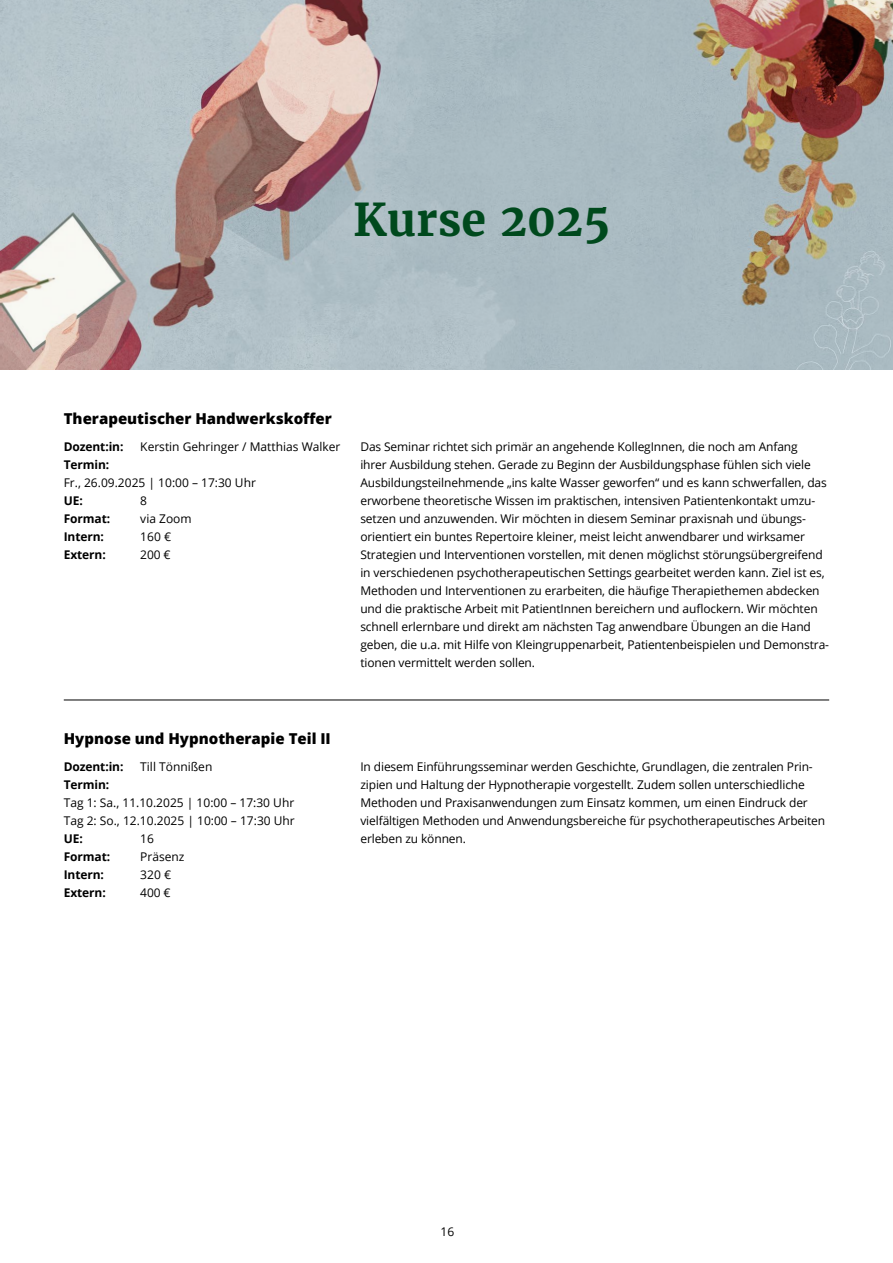
<style>
.page{position:relative;width:893px;height:1263px;background:#fff}
.page>*{position:absolute;margin:0;border:0;box-sizing:border-box;transform-origin:0 0}
.t1{font:700 45px "Merriweather";color:#00491d}
.t2{font:800 15px "Open Sans";color:#000}
.t3{font:12px/18px "Open Sans";letter-spacing:-.01em;color:#000}
.t4{font:700 12px "Open Sans";letter-spacing:-.01em;color:#000}
</style>
<div class="page">
<img style="left:0;top:0;width:893px;height:370px">
<hr style="left:64px;top:700px;width:765px;height:1px;background:#000">
<h1 class="t1" style="left:353px;top:191px;width:259px">Kurse 2025</h1>
<p class="t2" style="left:64px;top:407px;width:270px">Therapeutischer Handwerkskoffer</p>
<p class="t4" style="left:64px;top:439px;width:61px">Dozent:in:</p>
<p class="t3" style="left:140px;top:438px;width:202px">Kerstin Gehringer / Matthias Walker</p>
<p class="t4" style="left:64px;top:457px;width:47px">Termin:</p>
<p class="t3" style="left:64px;top:474px;width:194px">Fr., 26.09.2025 | 10:00 – 17:30 Uhr</p>
<p class="t4" style="left:64px;top:493px;width:20px">UE:</p>
<p class="t3" style="left:140px;top:492px;width:8px">8</p>
<p class="t4" style="left:64px;top:511px;width:48px">Format:</p>
<p class="t3" style="left:140px;top:510px;width:53px">via Zoom</p>
<p class="t4" style="left:64px;top:529px;width:42px">Intern:</p>
<p class="t3" style="left:140px;top:528px;width:32px">160 €</p>
<p class="t4" style="left:64px;top:547px;width:43px">Extern:</p>
<p class="t3" style="left:140px;top:546px;width:32px">200 €</p>
<p class="t3" style="left:360px;top:438px;width:470px">Das Seminar richtet sich primär an angehende KollegInnen, die noch am Anfang<br>ihrer Ausbildung stehen. Gerade zu Beginn der Ausbildungsphase fühlen sich viele Ausbildungsteilnehmende „ins kalte Wasser geworfen“ und es kann schwerfallen, das erworbene theoretische Wissen im praktischen, intensiven Patientenkontakt umzu&shy;setzen und anzuwenden. Wir möchten in diesem Seminar praxisnah und übungs&shy;orientiert ein buntes Repertoire kleiner, meist leicht anwendbarer und wirksamer Strategien und Interventionen vorstellen, mit denen möglichst störungsübergreifend in verschiedenen psychotherapeutischen Settings gearbeitet werden kann. Ziel ist es, Methoden und Interventionen zu erarbeiten, die häufige Therapiethemen abdecken und die praktische Arbeit mit PatientInnen bereichern und auflockern. Wir möchten schnell erlernbare und direkt am nächsten Tag anwendbare Übungen an die Hand geben, die u.a. mit Hilfe von Kleingruppenarbeit, Patientenbeispielen und Demonstra&shy;tionen vermittelt werden sollen.</p>
<p class="t2" style="left:64px;top:727px;width:269px">Hypnose und Hypnotherapie Teil II</p>
<p class="t4" style="left:64px;top:758px;width:61px">Dozent:in:</p>
<p class="t3" style="left:140px;top:757px;width:74px">Till Tönnißen</p>
<p class="t4" style="left:64px;top:776px;width:47px">Termin:</p>
<p class="t3" style="left:64px;top:793px;width:233px">Tag 1: Sa., 11.10.2025 | 10:00 – 17:30 Uhr<br>Tag 2: So., 12.10.2025 | 10:00 – 17:30 Uhr</p>
<p class="t4" style="left:64px;top:830px;width:20px">UE:</p>
<p class="t3" style="left:140px;top:829px;width:15px">16</p>
<p class="t4" style="left:64px;top:848px;width:48px">Format:</p>
<p class="t3" style="left:140px;top:847px;width:46px">Präsenz</p>
<p class="t4" style="left:64px;top:866px;width:42px">Intern:</p>
<p class="t3" style="left:140px;top:865px;width:32px">320 €</p>
<p class="t4" style="left:64px;top:884px;width:43px">Extern:</p>
<p class="t3" style="left:140px;top:883px;width:32px">400 €</p>
<p class="t3" style="left:360px;top:757px;width:466px">In diesem Einführungsseminar werden Geschichte, Grundlagen, die zentralen Prin&shy;zipien und Haltung der Hypnotherapie vorgestellt. Zudem sollen unterschiedliche Methoden und Praxisanwendungen zum Einsatz kommen, um einen Eindruck der vielfältigen Methoden und Anwendungsbereiche für psychotherapeutisches Arbeiten erleben zu können.</p>
<p class="t3" style="left:441px;top:1222px;width:15px">16</p>
</div>
